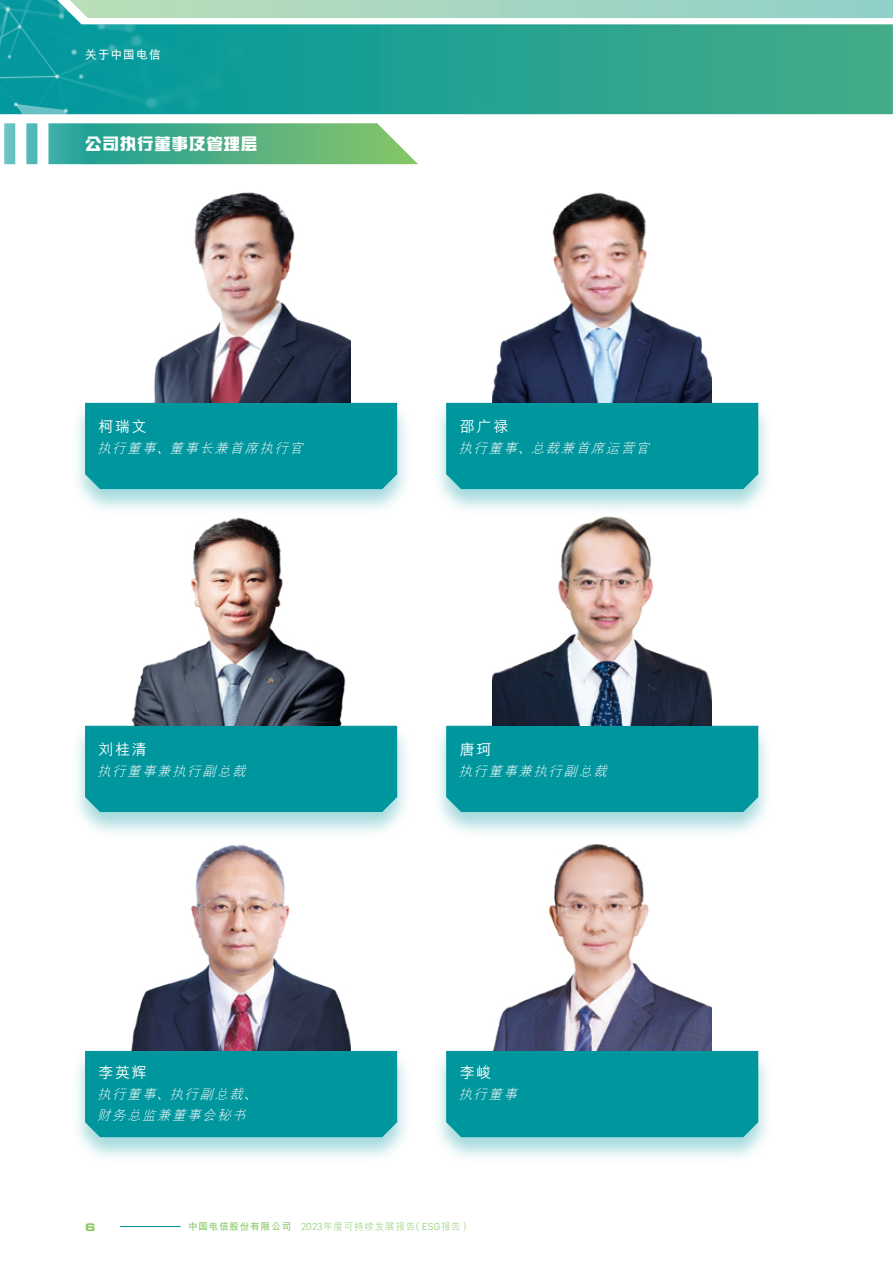
<style>
.page{position:relative;width:893px;height:1263px;background:#fff}
.page>*{position:absolute;margin:0;border:0;box-sizing:border-box;transform-origin:0 0}
.t1{font:700 16.5px "CJ Ngai HKS";letter-spacing:.05em;color:#fff}
.t2{font:500 15px "M Hei HKS";letter-spacing:.115em;color:#fff}
.t3{font:italic 300 13.5px/21px "M Hei HKS";color:#fff}
.t4{font:700 12px "M Hei HKS";letter-spacing:.06em;color:#fff}
.t5{font:10.5px "Eurostile LT Std Bold Ex 2";color:#87c765}
.t6{font:300 9.75px "M Hei HKS";letter-spacing:.06em;color:#87c765}
.s1{font-family:"FZLTXHK";font-weight:400}
.s2{font-weight:700}
.s3{font-family:"Flama"}
</style>
<div class="page">
<svg style="left:614px;top:18px;width:279px;height:96px;background:#46ad92"></svg>
<img style="left:0;top:0;width:614px;height:114px">
<svg style="left:56px;top:0;width:837px;height:18px;background:#a4d6c1"></svg>
<svg style="left:4px;top:123px;width:414px;height:41px;background:#63b994"></svg>
<hr style="left:120px;top:1226px;width:61px;height:1px;background:#00969e">
<div style="left:71px;top:401px;width:340px;height:115px;background:#00969e;opacity:.35"></div>
<div style="left:85px;top:403px;width:312px;height:86px;background:#00969e"></div>
<div style="left:71px;top:724px;width:340px;height:115px;background:#00969e;opacity:.35"></div>
<div style="left:85px;top:726px;width:312px;height:86px;background:#00969e"></div>
<div style="left:432px;top:401px;width:340px;height:115px;background:#00969e;opacity:.35"></div>
<div style="left:446px;top:403px;width:312px;height:86px;background:#00969e"></div>
<div style="left:432px;top:724px;width:340px;height:115px;background:#00969e;opacity:.35"></div>
<div style="left:446px;top:726px;width:312px;height:86px;background:#00969e"></div>
<div style="left:432px;top:1049px;width:340px;height:115px;background:#00969e;opacity:.35"></div>
<div style="left:446px;top:1051px;width:312px;height:86px;background:#00969e"></div>
<div style="left:71px;top:1049px;width:340px;height:115px;background:#00969e;opacity:.35"></div>
<div style="left:85px;top:1051px;width:312px;height:86px;background:#00969e"></div>
<img style="left:131px;top:192px;width:220px;height:211px">
<img style="left:131px;top:502px;width:220px;height:224px">
<img style="left:492px;top:502px;width:220px;height:224px">
<img style="left:492px;top:192px;width:220px;height:211px">
<img style="left:492px;top:833px;width:220px;height:218px">
<img style="left:131px;top:827px;width:220px;height:224px">
<p class="t4" style="left:85px;top:46px;width:77px">關於中國電信</p>
<p class="t1" style="left:85px;top:132px;width:174px">公司執行董事及管理層</p>
<p class="t2" style="left:98px;top:415px;width:50px">柯瑞文</p>
<p class="t3" style="left:97px;top:437px;width:212px">執行董事<span class="s1">、</span>董事長兼首席執行官</p>
<p class="t2" style="left:460px;top:415px;width:50px">邵廣祿</p>
<p class="t3" style="left:458px;top:437px;width:197px">執行董事<span class="s1">、</span>總裁兼首席運營官</p>
<p class="t2" style="left:98px;top:739px;width:50px">劉桂清</p>
<p class="t3" style="left:97px;top:760px;width:155px">執行董事兼執行副總裁</p>
<p class="t2" style="left:460px;top:739px;width:33px">唐珂</p>
<p class="t3" style="left:458px;top:760px;width:155px">執行董事兼執行副總裁</p>
<p class="t2" style="left:98px;top:1062px;width:50px">李英輝</p>
<p class="t3" style="left:97px;top:1083px;width:165px">執行董事<span class="s1">、</span>執行副總裁<span class="s1">、</span>財務總監兼董事會秘書</p>
<p class="t2" style="left:460px;top:1062px;width:33px">李峻</p>
<p class="t3" style="left:458px;top:1083px;width:65px">執行董事</p>
<p class="t5" style="left:85px;top:1219px;width:12px">6</p>
<p class="t6" style="left:188px;top:1219px;width:284px"><span class="s2">中國電信股份有限公司</span> <span class="s3">2023</span>年度可持續發展報告<span class="s1">（</span><span class="s3">ESG</span>報告<span class="s1">）</span></p>
</div>
